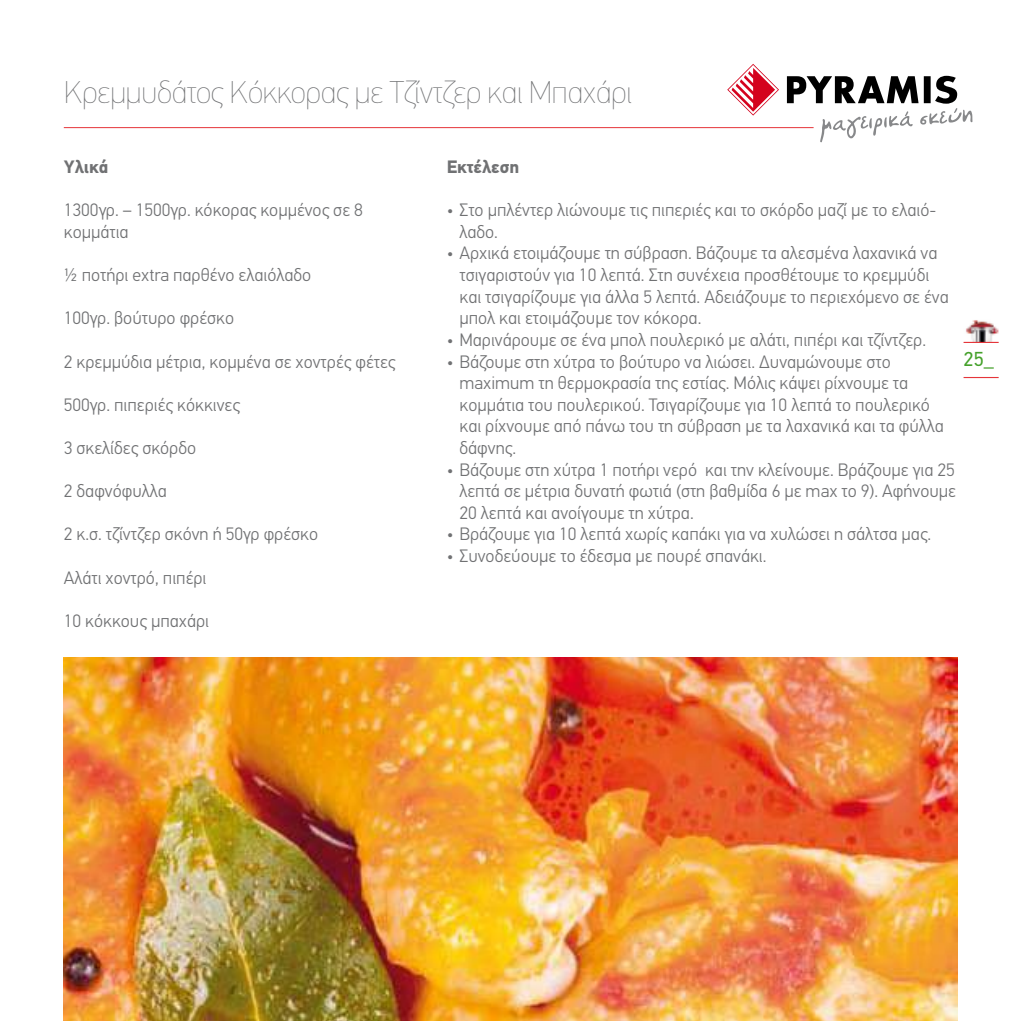
<style>
.page{position:relative;width:1021px;height:1021px;background:#fff}
.page>*{position:absolute;margin:0;border:0;box-sizing:border-box;transform-origin:0 0}
.t1{font:100 31.5px "PF Din Text Pro";letter-spacing:-.015em;color:#707173}
.t2{font:20.25px "PF Din Text Pro";color:#45a12b}
.t3{font:300 18px/21.6px "PF Din Text Pro";color:#707173}
.t4{font:700 18px "PF Din Text Pro";color:#707173}
</style>
<div class="page">
<svg style="left:727px;top:64px;width:52px;height:52px"></svg>
<svg style="left:787px;top:76px;width:185px;height:66px"></svg>
<hr style="left:64px;top:127px;width:749px;height:1px;background:#e5353a">
<img style="left:963px;top:320px;width:35px;height:22px">
<hr style="left:963px;top:342px;width:35px;height:1px;background:#e5353a">
<hr style="left:963px;top:377px;width:35px;height:1px;background:#e5353a">
<img style="left:64px;top:657px;width:893px;height:363px">
<h1 class="t1" style="left:64px;top:75px;width:570px">Κρεμμυδάτος Κόκκορας με Τζίντζερ και Μπαχάρι</h1>
<p class="t4" style="left:64px;top:156px;width:46px">Υλικά</p>
<p class="t3" style="left:64px;top:199px;width:300px">1300γρ. – 1500γρ. κόκορας κομμένος σε 8 κομμάτια</p>
<p class="t3" style="left:64px;top:264px;width:249px">½ ποτήρι extra παρθένο ελαιόλαδο</p>
<p class="t3" style="left:64px;top:307px;width:172px">100γρ. βούτυρο φρέσκο</p>
<p class="t3" style="left:64px;top:351px;width:333px">2 κρεμμύδια μέτρια, κομμένα σε χοντρές φέτες</p>
<p class="t3" style="left:64px;top:394px;width:178px">500γρ. πιπεριές κόκκινες</p>
<p class="t3" style="left:64px;top:437px;width:134px">3 σκελίδες σκόρδο</p>
<p class="t3" style="left:64px;top:480px;width:104px">2 δαφνόφυλλα</p>
<p class="t3" style="left:64px;top:523px;width:256px">2 κ.σ. τζίντζερ σκόνη ή 50γρ φρέσκο</p>
<p class="t3" style="left:64px;top:567px;width:144px">Αλάτι χοντρό, πιπέρι</p>
<p class="t3" style="left:64px;top:610px;width:147px">10 κόκκους μπαχάρι</p>
<p class="t4" style="left:446px;top:156px;width:74px">Εκτέλεση</p>
<p class="t3" style="left:459px;top:199px;width:478px;text-indent:-13px">• Στο μπλέντερ λιώνουμε τις πιπεριές και το σκόρδο μαζί με το ελαιό&shy;λαδο.</p>
<p class="t3" style="left:459px;top:243px;width:491px;text-indent:-13px">• Αρχικά ετοιμάζουμε τη σύβραση. Βάζουμε τα αλεσμένα λαχανικά να τσιγαριστούν για 10 λεπτά. Στη συνέχεια προσθέτουμε το κρεμμύδι και τσιγαρίζουμε για άλλα 5 λεπτά. Αδειάζουμε το περιεχόμενο σε ένα μπολ και ετοιμάζουμε τον κόκορα.</p>
<p class="t3" style="left:446px;top:329px;width:481px">• Μαρινάρουμε σε ένα μπολ πουλερικό με αλάτι, πιπέρι και τζίντζερ.</p>
<p class="t3" style="left:459px;top:351px;width:486px;text-indent:-13px">• Βάζουμε στη χύτρα το βούτυρο να λιώσει. Δυναμώνουμε στο maximum τη θερμοκρασία της εστίας. Μόλις κάψει ρίχνουμε τα κομμάτια του πουλερικού. Τσιγαρίζουμε για 10 λεπτά το πουλερικό και ρίχνουμε από πάνω του τη σύβραση με τα λαχανικά και τα φύλλα δάφνης.</p>
<p class="t3" style="left:459px;top:459px;width:498px;text-align:justify;text-indent:-13px">• Βάζουμε στη χύτρα 1 ποτήρι νερό και την κλείνουμε. Βράζουμε για 25 λεπτά σε μέτρια δυνατή φωτιά (στη βαθμίδα 6 με max το 9). Αφήνουμε 20 λεπτά και ανοίγουμε τη χύτρα.</p>
<p class="t3" style="left:446px;top:523px;width:486px">• Βράζουμε για 10 λεπτά χωρίς καπάκι για να χυλώσει η σάλτσα μας.</p>
<p class="t3" style="left:446px;top:545px;width:321px">• Συνοδεύουμε το έδεσμα με πουρέ σπανάκι.</p>
<p class="t2" style="left:963px;top:347px;width:32px">25_</p>
</div>
